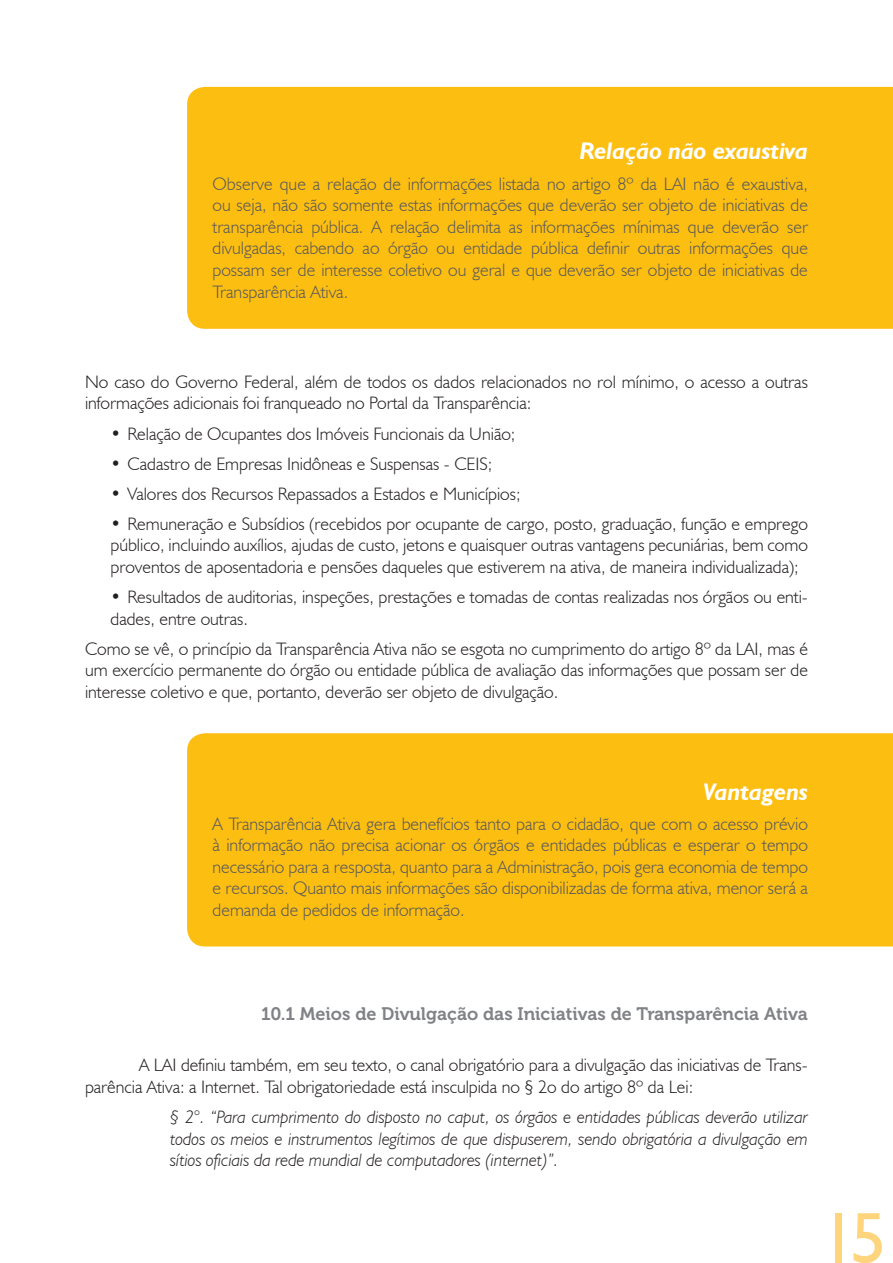
<style>
.page{position:relative;width:893px;height:1263px;background:#fff}
.page>*{position:absolute;margin:0;border:0;box-sizing:border-box;transform-origin:0 0}
.t1{font:72px "Humanist 521 BT";color:#fed57c}
.t2{font:italic 700 24px "Humanist 521 BT";color:#fff}
.t3{font:300 18px/21.6px "Humanist 521 BT";color:#231f20}
.t4{font:300 18px/21.6px "Humanist 521 BT";color:#57585a;text-align:justify}
.t5{font:italic 300 18px/21.6px "Humanist 521 BT";color:#231f20;text-align:justify}
.t6{font:18px "Museo 700";color:#808285}
</style>
<div class="page">
<div style="left:187px;top:733px;width:706px;height:213px;background:#fdbe12"></div>
<div style="left:187px;top:87px;width:706px;height:242px;background:#fdbe12"></div>
<h2 class="t2" style="left:580px;top:136px;width:230px">Relação não exaustiva</h2>
<p class="t4" style="left:213px;top:172px;width:597px">Observe que a relação de informações listada no artigo 8º da LAI não é exaustiva, ou seja, não são somente estas informações que deverão ser objeto de iniciativas de transparência pública. A relação delimita as informações mínimas que deverão ser divulgadas, cabendo ao órgão ou entidade pública definir outras informações que possam ser de interesse coletivo ou geral e que deverão ser objeto de iniciativas de Transparência Ativa.</p>
<p class="t3" style="left:85px;top:371px;width:724px">No caso do Governo Federal, além de todos os dados relacionados no rol mínimo, o acesso a outras informações adicionais foi franqueado no Portal da Transparência:</p>
<p class="t3" style="left:111px;top:422px;width:406px">• Relação de Ocupantes dos Imóveis Funcionais da União;</p>
<p class="t3" style="left:111px;top:452px;width:383px">• Cadastro de Empresas Inidôneas e Suspensas - CEIS;</p>
<p class="t3" style="left:111px;top:482px;width:412px">• Valores dos Recursos Repassados a Estados e Municípios;</p>
<p class="t3" style="left:111px;top:513px;width:699px;text-align:justify">• Remuneração e Subsídios (recebidos por ocupante de cargo, posto, graduação, função e emprego público, incluindo auxílios, ajudas de custo, jetons e quaisquer outras vantagens pecuniárias, bem como proventos de aposentadoria e pensões daqueles que estiverem na ativa, de maneira individualizada);</p>
<p class="t3" style="left:111px;top:586px;width:699px">• Resultados de auditorias, inspeções, prestações e tomadas de contas realizadas nos órgãos ou enti&shy;dades, entre outras.</p>
<p class="t3" style="left:85px;top:638px;width:724px;text-align:justify">Como se vê, o princípio da Transparência Ativa não se esgota no cumprimento do artigo 8º da LAI, mas é um exercício permanente do órgão ou entidade pública de avaliação das informações que possam ser de interesse coletivo e que, portanto, deverão ser objeto de divulgação.</p>
<h2 class="t2" style="left:703px;top:776px;width:107px">Vantagens</h2>
<p class="t4" style="left:213px;top:812px;width:597px">A Transparência Ativa gera benefícios tanto para o cidadão, que com o acesso prévio à informação não precisa acionar os órgãos e entidades públicas e esperar o tempo necessário para a resposta, quanto para a Administração, pois gera economia de tempo e recursos. Quanto mais informações são disponibilizadas de forma ativa, menor será a demanda de pedidos de informação.</p>
<p class="t6" style="left:261px;top:1003px;width:548px">10.1 Meios de Divulgação das Iniciativas de Transparência Ativa</p>
<p class="t3" style="left:85px;top:1054px;width:724px;text-indent:54px">A LAI definiu também, em seu texto, o canal obrigatório para a divulgação das iniciativas de Trans&shy;parência Ativa: a Internet. Tal obrigatoriedade está insculpida no § 2o do artigo 8º da Lei:</p>
<p class="t5" style="left:170px;top:1106px;width:639px">§ 2°. “Para cumprimento do disposto no caput, os órgãos e entidades públicas deverão utilizar todos os meios e instrumentos legítimos de que dispuserem, sendo obrigatória a divulgação em sítios oficiais da rede mundial de computadores (internet)”.</p>
<h1 class="t1" style="left:821px;top:1193px;width:67px">15</h1>
</div>
